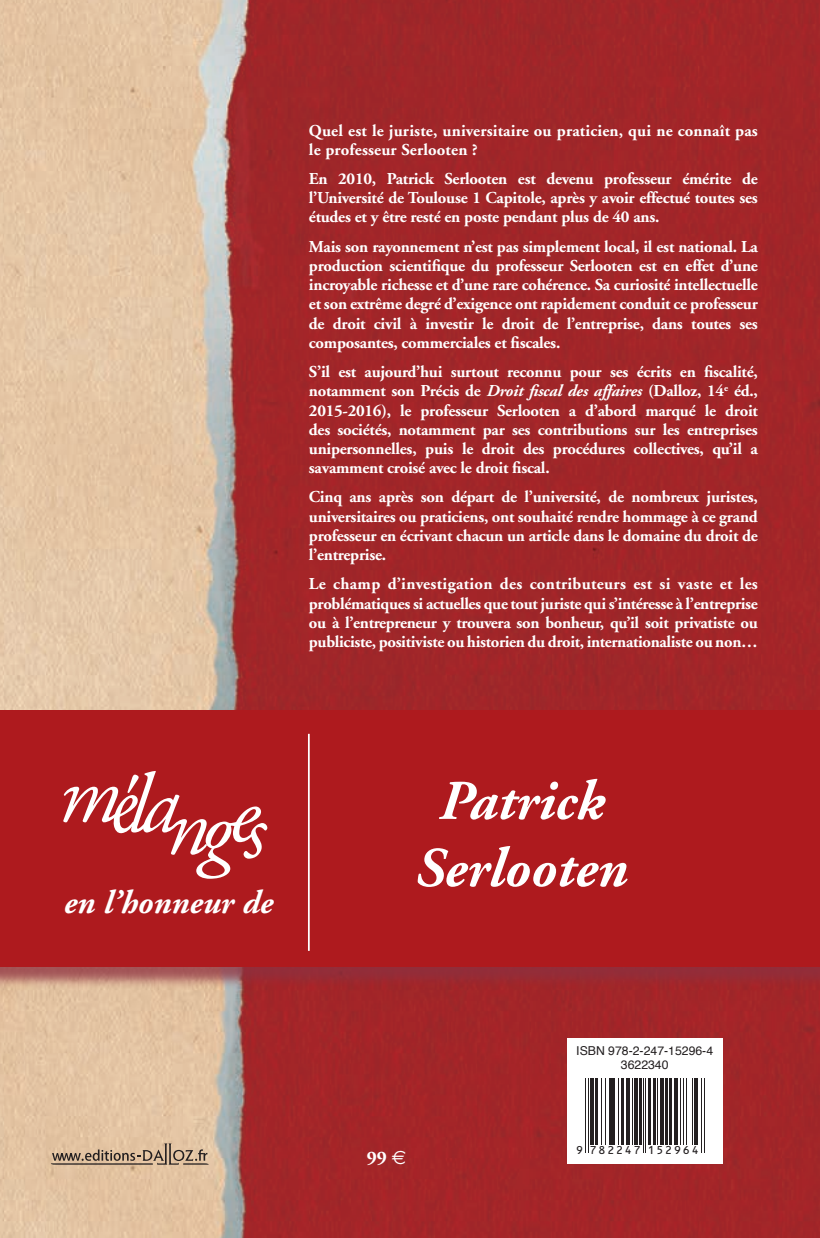
<style>
.page{position:relative;width:820px;height:1238px;background:#fff}
.page>*{position:absolute;margin:0;border:0;box-sizing:border-box;transform-origin:0 0}
.t1{font:italic 84.52px "Adobe Garamond";letter-spacing:-.09em;color:#fff}
.t2{font:italic 700 56px/67.2px "Adobe Garamond";color:#fff;text-align:center}
.t3{font:italic 700 33.07px "Adobe Garamond";color:#fff}
.t4{font:700 19.25px "Adobe Garamond";color:#fff}
.t5{font:700 16.62px/19.2px "Adobe Garamond";letter-spacing:-.015em;color:#fff;text-align:justify}
.t6{font:700 16.62px/19.2px "Adobe Garamond";letter-spacing:.01em;color:#fff}
.t7{font:12.6px "OCRB10 Pitch BT";letter-spacing:.09em;color:#231f20}
.t8{font:12.25px/14.7px "Helvetica";color:#231f20;text-align:center}
.s1{font-style:italic}
.s2{font-family:"Euro Sans";font-weight:400}
</style>
<div class="page">
<img style="left:0;top:0;width:820px;height:1238px">
<div style="left:0;top:713px;width:820px;height:276px;background:#8e303f;opacity:.75"></div>
<div style="left:0;top:710px;width:820px;height:257px;background:#ae1a1e"></div>
<div style="left:567px;top:1039px;width:155px;height:125px;background:#fff"></div>
<hr style="left:585px;top:1058px;width:1px;height:95px;background:#231f20">
<hr style="left:587px;top:1058px;width:1px;height:95px;background:#231f20">
<hr style="left:590px;top:1058px;width:3px;height:87px;background:#231f20">
<hr style="left:595px;top:1058px;width:2px;height:87px;background:#231f20">
<hr style="left:601px;top:1058px;width:1px;height:87px;background:#231f20">
<hr style="left:605px;top:1058px;width:1px;height:87px;background:#231f20">
<hr style="left:609px;top:1058px;width:2px;height:87px;background:#231f20">
<hr style="left:613px;top:1058px;width:2px;height:87px;background:#231f20">
<hr style="left:618px;top:1058px;width:1px;height:87px;background:#231f20">
<hr style="left:621px;top:1058px;width:3px;height:87px;background:#231f20">
<hr style="left:626px;top:1058px;width:4px;height:87px;background:#231f20">
<hr style="left:631px;top:1058px;width:1px;height:87px;background:#231f20">
<hr style="left:634px;top:1058px;width:3px;height:87px;background:#231f20">
<hr style="left:639px;top:1058px;width:2px;height:87px;background:#231f20">
<hr style="left:643px;top:1058px;width:1px;height:95px;background:#231f20">
<hr style="left:645px;top:1058px;width:1px;height:95px;background:#231f20">
<hr style="left:648px;top:1058px;width:2px;height:87px;background:#231f20">
<hr style="left:653px;top:1058px;width:2px;height:87px;background:#231f20">
<hr style="left:657px;top:1058px;width:1px;height:87px;background:#231f20">
<hr style="left:660px;top:1058px;width:4px;height:87px;background:#231f20">
<hr style="left:665px;top:1058px;width:3px;height:87px;background:#231f20">
<hr style="left:669px;top:1058px;width:2px;height:87px;background:#231f20">
<hr style="left:674px;top:1058px;width:4px;height:87px;background:#231f20">
<hr style="left:679px;top:1058px;width:1px;height:87px;background:#231f20">
<hr style="left:683px;top:1058px;width:1px;height:87px;background:#231f20">
<hr style="left:686px;top:1058px;width:1px;height:87px;background:#231f20">
<hr style="left:692px;top:1058px;width:1px;height:87px;background:#231f20">
<hr style="left:694px;top:1058px;width:4px;height:87px;background:#231f20">
<hr style="left:701px;top:1058px;width:1px;height:95px;background:#231f20">
<hr style="left:703px;top:1058px;width:1px;height:95px;background:#231f20">
<div style="left:571px;top:1045px;width:147px;height:33px;background:#fff"></div>
<hr style="left:308px;top:734px;width:2px;height:217px;background:#fff">
<svg style="left:51px;top:1143px;width:158px;height:22px;background:#b89f84"></svg>
<p class="t6" style="left:309px;top:121px;width:450px">Quel est le juriste, universitaire ou praticien, qui ne connaît pas le professeur Serlooten ?</p>
<p class="t5" style="left:309px;top:169px;width:450px">En 2010, Patrick Serlooten est devenu professeur émérite de l’Université de Toulouse 1 Capitole, après y avoir effectué toutes ses études et y être resté en poste pendant plus de 40 ans.</p>
<p class="t5" style="left:309px;top:237px;width:450px">Mais son rayonnement n’est pas simplement local, il est national. La production scientifique du professeur Serlooten est en effet d’une incroyable richesse et d’une rare cohérence. Sa curiosité intellectuelle et son extrême degré d’exigence ont rapidement conduit ce professeur de droit civil à investir le droit de l’entreprise, dans toutes ses composantes, commerciales et fiscales.</p>
<p class="t5" style="left:309px;top:363px;width:450px">S’il est aujourd’hui surtout reconnu pour ses écrits en fiscalité, notamment son Précis de <span class="s1">Droit fiscal des affaires</span> (Dalloz, 14<sup>e</sup> éd., 2015-2016), le professeur Serlooten a d’abord marqué le droit des sociétés, notamment par ses contributions sur les entreprises unipersonnelles, puis le droit des procédures collectives, qu’il a savamment croisé avec le droit fiscal.</p>
<p class="t5" style="left:309px;top:488px;width:450px">Cinq ans après son départ de l’université, de nombreux juristes, universitaires ou praticiens, ont souhaité rendre hommage à ce grand professeur en écrivant chacun un article dans le domaine du droit de l’entreprise.</p>
<p class="t5" style="left:309px;top:575px;width:450px">Le champ d’investigation des contributeurs est si vaste et les problématiques si actuelles que tout juriste qui s’intéresse à l’entreprise ou à l’entrepreneur y trouvera son bonheur, qu’il soit privatiste ou publiciste, positiviste ou historien du droit, internationaliste ou non…</p>
<h1 class="t1" style="left:127px;top:775px;width:140px">langes</h1>
<h3 class="t3" style="left:64px;top:884px;width:211px">en l’honneur de</h3>
<h1 class="t1" style="left:58px;top:749px;width:63px">m</h1>
<h2 class="t2" style="left:415px;top:769px;width:214px">Patrick<br>Serlooten</h2>
<p class="t4" style="left:367px;top:1147px;width:41px">99 <span class="s2">€</span></p>
<p class="t8" style="left:576px;top:1044px;width:138px">ISBN 978-2-247-15296-4<br>3622340</p>
<p class="t7" style="left:575px;top:1143px;width:125px">9 782247 152964</p>
</div>
